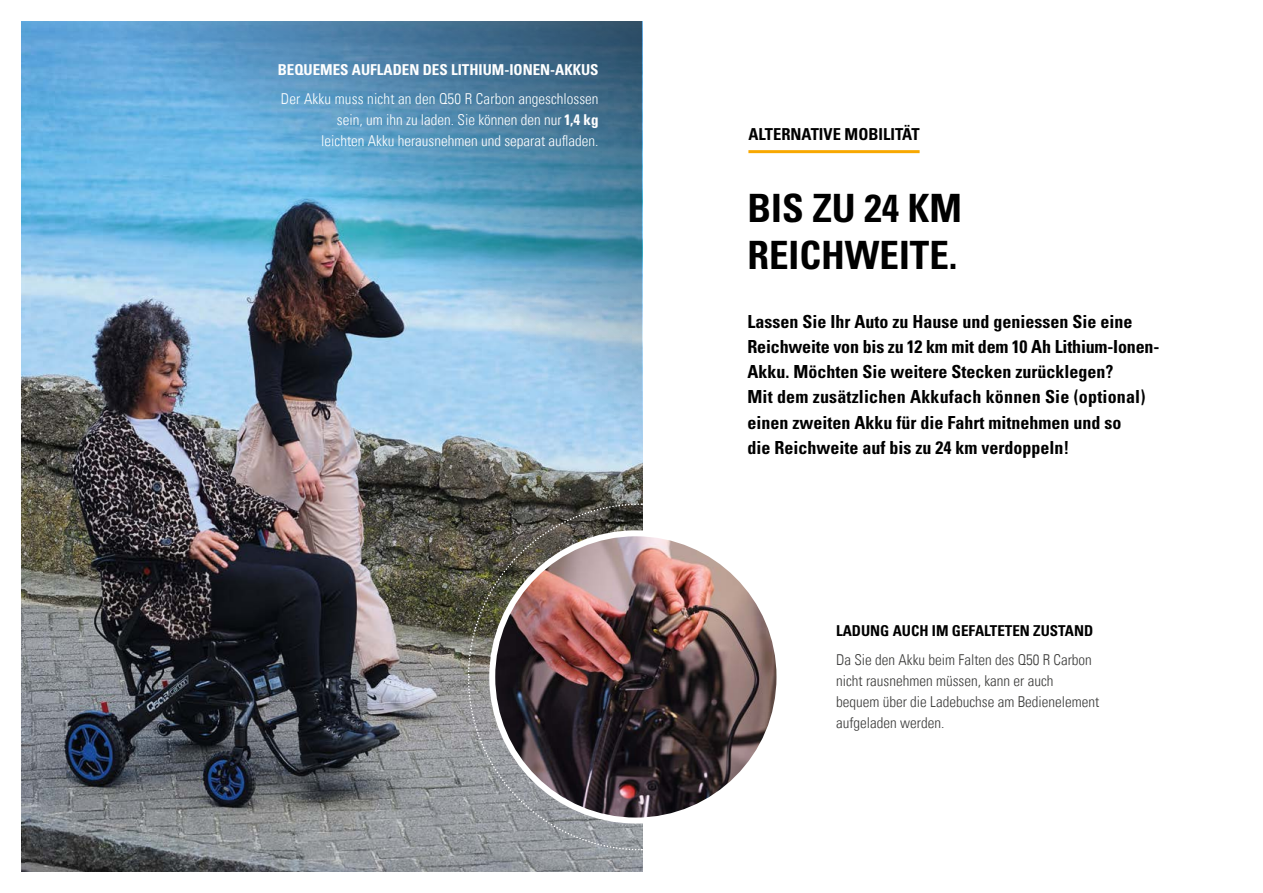
<style>
.page{position:relative;width:1263px;height:893px;background:#fff}
.page>*{position:absolute;margin:0;border:0;box-sizing:border-box;transform-origin:0 0}
.t1{font:700 condensed 39px/46.8px "Univers LT Std";color:#000}
.t2{font:700 condensed 18px/25.2px "Univers LT Std";color:#000}
.t3{font:700 condensed 16.5px "Univers LT Std";color:#000}
.t4{font:15px/21px "Univers Com 47 Light Cond";color:#fff;text-align:right}
.t5{font:15px/21px "Univers Com 47 Light Cond";color:#3c3c3b}
.t6{font:700 condensed 15px "Univers LT Std";color:#fff}
.t7{font:700 condensed 15px "Univers LT Std";color:#000}
.s1{font-family:"Univers Com 67 Bold Cond"}
</style>
<div class="page">
<img style="left:21px;top:21px;width:621px;height:851px">
<img style="left:467px;top:503px;width:310px;height:348px">
<img style="left:21px;top:21px;width:620px;height:441px">
<hr style="left:748px;top:150px;width:171px;height:3px;background:#f8a800">
<p class="t6" style="left:278px;top:60px;width:322px">BEQUEMES AUFLADEN DES LITHIUM-IONEN-AKKUS</p>
<p class="t4" style="left:281px;top:88px;width:319px">Der Akku muss nicht an den Q50 R Carbon angeschlossen sein, um ihn zu laden. Sie können den nur <span class="s1">1,4 kg<br></span>leichten Akku herausnehmen und separat aufladen.</p>
<p class="t3" style="left:748px;top:124px;width:173px">ALTERNATIVE MOBILITÄT</p>
<h1 class="t1" style="left:747px;top:184px;width:216px">BIS ZU 24 KM<br>REICHWEITE.</h1>
<p class="t2" style="left:747px;top:309px;width:413px">Lassen Sie Ihr Auto zu Hause und geniessen Sie eine Reichweite von bis zu 12 km mit dem 10 Ah Lithium-Ionen-Akku. Möchten Sie weitere Stecken zurücklegen?<br>Mit dem zusätzlichen Akkufach können Sie (optional) einen zweiten Akku für die Fahrt mitnehmen und so<br>die Reichweite auf bis zu 24 km verdoppeln!</p>
<p class="t7" style="left:836px;top:621px;width:259px">LADUNG AUCH IM GEFALTETEN ZUSTAND</p>
<p class="t5" style="left:836px;top:649px;width:265px">Da Sie den Akku beim Falten des Q50 R Carbon nicht rausnehmen müssen, kann er auch bequem über die Ladebuchse am Bedienelement aufgeladen werden.</p>
</div>
